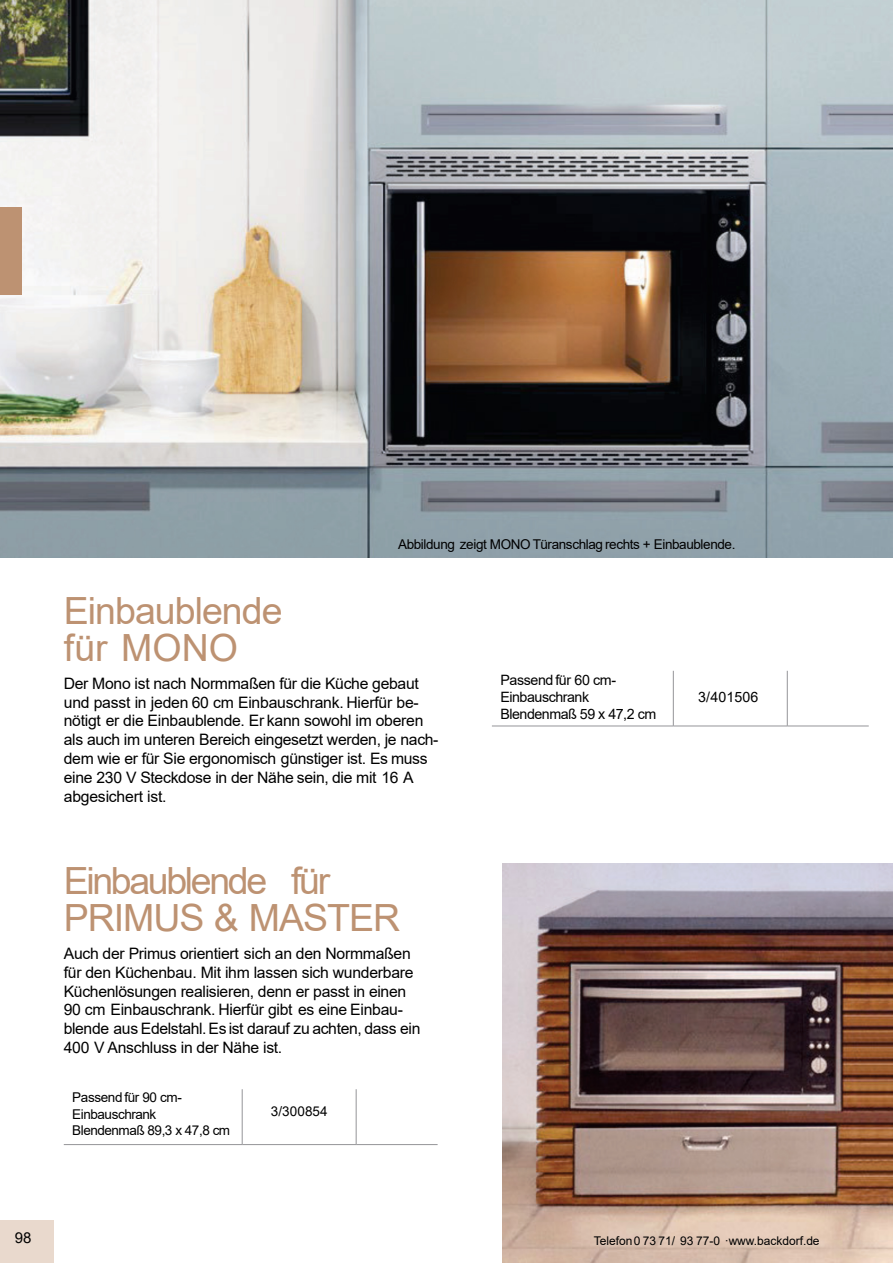
<style>
.page{position:relative;width:893px;height:1263px;background:#fff}
.page>*{position:absolute;margin:0;border:0;box-sizing:border-box;transform-origin:0 0}
.t1{font:37.5px/37.5px "Arial";letter-spacing:-.065em;color:#bd9272}
.t2{font:37.5px/37.5px "Arial";letter-spacing:-.025em;color:#bd9272}
.t3{font:15.75px/18.9px "Arial";letter-spacing:-.02em;color:#000}
.t4{font:15px "Arial";color:#000}
.t5{font:14.25px/17.1px "Arial";letter-spacing:-.03em;color:#000}
.t6{font:13.5px/16.2px "Arial";letter-spacing:-.03em;color:#000}
.t7{font:12px "Arial";color:#000}
</style>
<div class="page">
<hr style="left:892px;top:0;width:1px;height:1262px;background:#f3ebe5">
<img style="left:0;top:0;width:892px;height:557px">
<img style="left:502px;top:863px;width:390px;height:399px">
<hr style="left:242px;top:1089px;width:1px;height:55px;background:#949498">
<hr style="left:356px;top:1089px;width:1px;height:55px;background:#949498">
<hr style="left:64px;top:1144px;width:178px;height:1px;background:#949498">
<hr style="left:242px;top:1144px;width:114px;height:1px;background:#949498">
<hr style="left:356px;top:1144px;width:81px;height:1px;background:#949498">
<hr style="left:673px;top:670px;width:1px;height:55px;background:#949498">
<hr style="left:787px;top:670px;width:1px;height:55px;background:#949498">
<hr style="left:492px;top:725px;width:181px;height:1px;background:#949498">
<hr style="left:673px;top:725px;width:114px;height:1px;background:#949498">
<hr style="left:787px;top:725px;width:81px;height:1px;background:#949498">
<div style="left:0;top:207px;width:21px;height:87px;background:#bd9272"></div>
<div style="left:0;top:1220px;width:53px;height:42px;background:#e9d9cd"></div>
<p class="t6" style="left:398px;top:537px;width:339px">Abbildung zeigt MONO Türanschlag rechts + Einbaublende.</p>
<h1 class="t2" style="left:64px;top:595px;width:220px">Einbaublende für MONO</h1>
<p class="t3" style="left:64px;top:675px;width:376px">Der Mono ist nach Normmaßen für die Küche gebaut und passt in jeden 60 cm Einbauschrank. Hierfür be&shy;nötigt er die Einbaublende. Er kann sowohl im oberen als auch im unteren Bereich eingesetzt werden, je nach&shy;dem wie er für Sie ergonomisch günstiger ist. Es muss eine 230 V Steckdose in der Nähe sein, die mit 16 A abgesichert ist.</p>
<h1 class="t1" style="left:64px;top:865px;width:338px">Einbaublende für<br>PRIMUS &amp; MASTER</h1>
<p class="t3" style="left:64px;top:945px;width:358px">Auch der Primus orientiert sich an den Normmaßen für den Küchenbau. Mit ihm lassen sich wunderbare Küchenlösungen realisieren, denn er passt in einen 90 cm Einbauschrank. Hierfür gibt es eine Einbau&shy;blende aus Edelstahl.Es ist darauf zu achten, dass ein 400 V Anschluss in der Nähe ist.</p>
<p class="t6" style="left:72px;top:1090px;width:159px">Passend für 90 cm-<br>Einbauschrank<br>Blendenmaß 89,3 x 47,8 cm</p>
<p class="t6" style="left:271px;top:1104px;width:58px">3/300854</p>
<p class="t5" style="left:500px;top:672px;width:157px">Passend für 60 cm-<br>Einbauschrank<br>Blendenmaß 59 x 47,2 cm</p>
<p class="t5" style="left:698px;top:689px;width:62px">3/401506</p>
<p class="t4" style="left:15px;top:1232px;width:18px">98</p>
<p class="t7" style="left:594px;top:1236px;width:227px">Telefon 0 73 71/ 93 77-0 ·www.backdorf.de</p>
</div>
